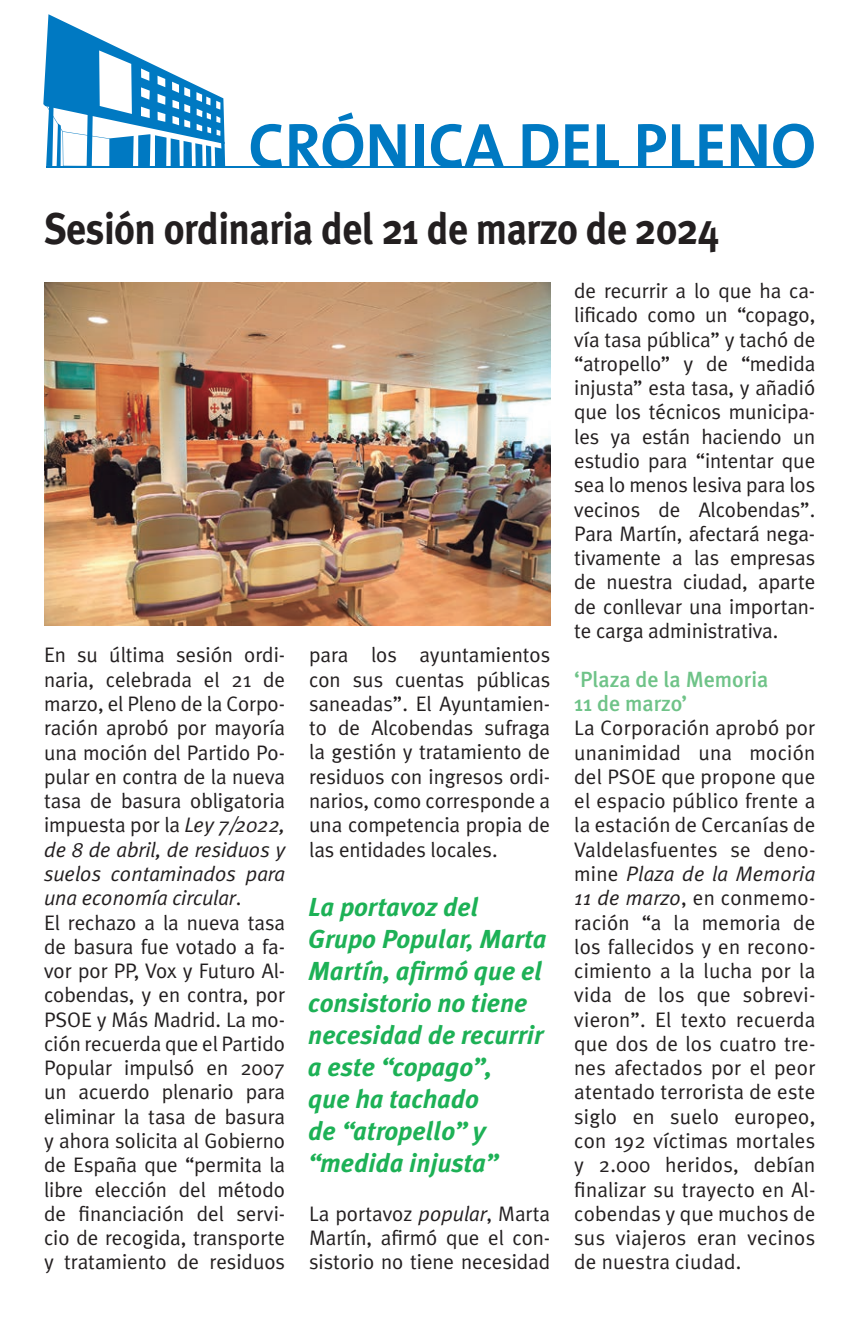
<style>
.page{position:relative;width:845px;height:1320px;background:#fff}
.page>*{position:absolute;margin:0;border:0;box-sizing:border-box;transform-origin:0 0}
.t1{font:700 63.8px "The Sans B7";color:#0079c2}
.t2{font:700 44px "Meta Plus";letter-spacing:-.015em;color:#231f20;scale:.9 1}
.t3{font:italic 700 26px/32px "Meta Plus";color:#1db156}
.t4{font:500 22px/24.2px "Meta Plus";letter-spacing:-.005em;color:#6fc388}
.t5{font:21px/24.2px "Meta Plus Normal";letter-spacing:-.005em;color:#231f20;text-align:justify}
.s1{font-style:italic}
</style>
<div class="page">
<svg style="left:43px;top:14px;width:182px;height:152px"></svg>
<hr style="left:46px;top:166px;width:746px;height:2px;background:#0079c2">
<img style="left:44px;top:283px;width:507px;height:342px">
<h1 class="t1" style="left:248px;top:112px;width:569px">CRÓNICA DEL PLENO</h1>
<h2 class="t2" style="left:44px;top:203px;width:752px">Sesión ordinaria del 21 de marzo de 2024</h2>
<p class="t5" style="left:44px;top:643px;width:243px;text-align:left">En su última sesión ordi&shy;naria, celebrada el 21 de marzo, el Pleno de la Corpo&shy;ración aprobó por mayoría una moción del Partido Po&shy;pular en contra de la nueva tasa de basura obligatoria impuesta por la <span class="s1">Ley 7/2022, de 8 de abril, de residuos y suelos contaminados para una economía circular</span>.<br>El rechazo a la nueva tasa de basura fue votado a fa&shy;vor por PP, Vox y Futuro Al&shy;cobendas, y en contra, por<br>PSOE y Más Madrid. La mo&shy;ción recuerda que el Partido<br>Popular impulsó en 2007 un acuerdo plenario para eliminar la tasa de basura y ahora solicita al Gobierno de España que “permita la libre elección del método de financiación del servi&shy;cio de recogida, transporte y tratamiento de residuos</p>
<p class="t5" style="left:309px;top:643px;width:243px">para los ayuntamientos con sus cuentas públicas saneadas”. El Ayuntamien&shy;to de Alcobendas sufraga la gestión y tratamiento de residuos con ingresos ordi&shy;narios, como corresponde a una competencia propia de las entidades locales.</p>
<p class="t3" style="left:308px;top:891px;width:240px">La portavoz del<br>Grupo Popular, Marta<br>Martín, afirmó que el consistorio no tiene necesidad de recurrir a este “copago”,<br>que ha tachado<br>de “atropello” y “medida injusta”</p>
<p class="t5" style="left:309px;top:1201px;width:243px">La portavoz <span class="s1">popular</span>, Marta Martín, afirmó que el con&shy;sistorio no tiene necesidad</p>
<p class="t5" style="left:574px;top:278px;width:243px">de recurrir a lo que ha ca&shy;lificado como un “copago, vía tasa pública” y tachó de “atropello” y de “medida injusta” esta tasa, y añadió que los técnicos municipa&shy;les ya están haciendo un estudio para “intentar que sea lo menos lesiva para los vecinos de Alcobendas”.<br>Para Martín, afectará nega&shy;tivamente a las empresas de nuestra ciudad, aparte de conllevar una importan&shy;te carga administrativa.</p>
<p class="t4" style="left:574px;top:667px;width:196px">‘Plaza de la Memoria<br>11 de marzo’</p>
<p class="t5" style="left:574px;top:716px;width:243px">La Corporación aprobó por unanimidad una moción del PSOE que propone que el espacio público frente a la estación de Cercanías de Valdelasfuentes se deno&shy;mine <span class="s1">Plaza de la Memoria 11 de marzo</span>, en conmemo&shy;ración “a la memoria de los fallecidos y en recono&shy;cimiento a la lucha por la vida de los que sobrevi&shy;vieron”. El texto recuerda que dos de los cuatro tre&shy;nes afectados por el peor atentado terrorista de este siglo en suelo europeo, con 192 víctimas mortales y 2.000 heridos, debían finalizar su trayecto en Al&shy;cobendas y que muchos de sus viajeros eran vecinos de nuestra ciudad.</p>
</div>
